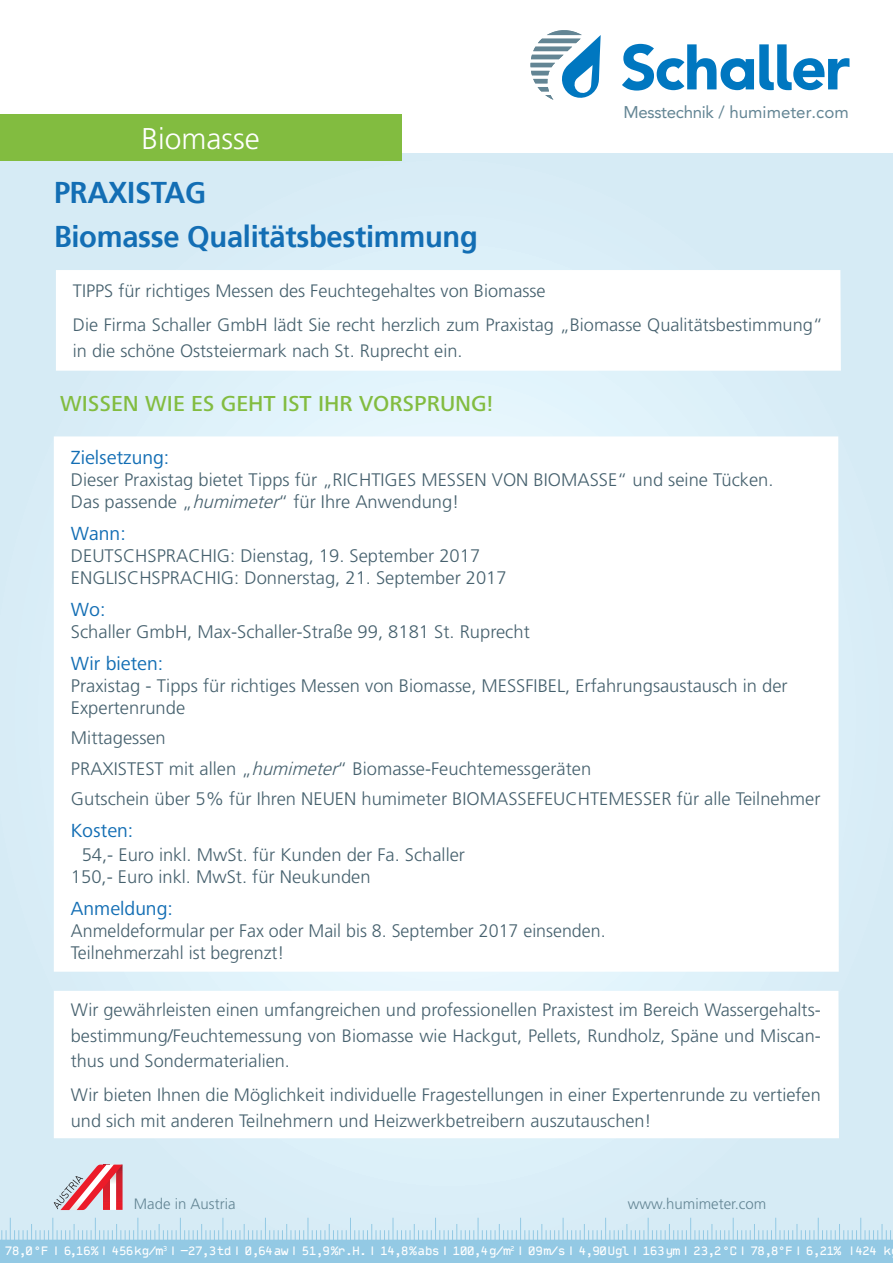
<style>
.page{position:relative;width:893px;height:1263px;background:#fff}
.page>*{position:absolute;margin:0;border:0;box-sizing:border-box;transform-origin:0 0}
.t1{font:700 30px/43.5px "Frutiger LT Std";letter-spacing:-.01em;color:#136eb4}
.t2{font:300 30px "Frutiger LT Std";color:#fff}
.t3{font:500 22.5px "Frutiger Next Pro";color:#82bc40}
.t4{font:19.65px "Frutiger Next Pro";color:#136eb4}
.t5{font:300 18.15px/21.8px "Frutiger LT Std";color:#46616e}
.t6{font:300 18px/25.5px "Frutiger LT Std";color:#46616e}
.t7{font:16.8px "Avenir";letter-spacing:-.01em;color:#638594}
.t8{font:300 15px "Frutiger LT Std";color:#638594}
.t9{font:12px "Typestar OCR";letter-spacing:-.07em;color:#fff}
.s1{font-style:italic}
</style>
<div class="page">
<div style="left:0;top:153px;width:893px;height:1110px;background:#d8ecf6"></div>
<svg style="left:0;top:1218px;width:893px;height:45px"></svg>
<svg style="left:54px;top:1164px;width:69px;height:46px"></svg>
<svg style="left:530px;top:30px;width:71px;height:70px"></svg>
<svg style="left:622px;top:44px;width:227px;height:47px"></svg>
<div style="left:54px;top:991px;width:785px;height:147px;background:#fff"></div>
<div style="left:54px;top:436px;width:785px;height:536px;background:#fff"></div>
<div style="left:56px;top:270px;width:785px;height:101px;background:#fff"></div>
<div style="left:0;top:115px;width:401px;height:46px;background:#82bc40"></div>
<h1 class="t2" style="left:141px;top:122px;width:120px">Biomasse</h1>
<h1 class="t1" style="left:54px;top:171px;width:425px">PRAXISTAG<br>Biomasse Qualitätsbestimmung</h1>
<p class="t7" style="left:623px;top:99px;width:227px">Messtechnik / humimeter.com</p>
<p class="t6" style="left:73px;top:274px;width:752px;line-height:34px">TIPPS für richtiges Messen des Feuchtegehaltes von Biomasse<br>Die Firma Schaller GmbH lädt Sie recht herzlich zum Praxistag „Biomasse Qualitätsbestimmung“</p>
<p class="t6" style="left:73px;top:338px;width:391px">in die schöne Oststeiermark nach St. Ruprecht ein.</p>
<p class="t3" style="left:60px;top:391px;width:434px">WISSEN WIE ES GEHT IST IHR VORSPRUNG!</p>
<p class="t4" style="left:71px;top:447px;width:100px">Zielsetzung:</p>
<p class="t5" style="left:71px;top:469px;width:704px">Dieser Praxistag bietet Tipps für „RICHTIGES MESSEN VON BIOMASSE“ und seine Tücken.<br>Das passende „<span class="s1">humimeter</span>“ für Ihre Anwendung!</p>
<p class="t4" style="left:71px;top:522px;width:56px">Wann:</p>
<p class="t5" style="left:71px;top:545px;width:437px">DEUTSCHSPRACHIG: Dienstag, 19. September 2017<br>ENGLISCHSPRACHIG: Donnerstag, 21. September 2017</p>
<p class="t4" style="left:71px;top:598px;width:36px">Wo:</p>
<p class="t5" style="left:71px;top:621px;width:460px">Schaller GmbH, Max-Schaller-Straße 99, 8181 St. Ruprecht</p>
<p class="t4" style="left:71px;top:652px;width:94px">Wir bieten:</p>
<p class="t5" style="left:71px;top:675px;width:718px">Praxistag - Tipps für richtiges Messen von Biomasse, MESSFIBEL, Erfahrungsaustausch in der<br>Expertenrunde</p>
<p class="t5" style="left:71px;top:723px;width:751px;line-height:30.5px">Mittagessen<br>PRAXISTEST mit allen „<span class="s1">humimeter</span>“ Biomasse-Feuchtemessgeräten<br>Gutschein über 5% für Ihren NEUEN humimeter BIOMASSEFEUCHTEMESSER für alle Teilnehmer</p>
<p class="t4" style="left:71px;top:819px;width:64px">Kosten:</p>
<p class="t5" style="left:71px;top:844px;width:396px;text-indent:11px">54,- Euro inkl. MwSt. für Kunden der Fa. Schaller<br>150,- Euro inkl. MwSt. für Neukunden</p>
<p class="t4" style="left:71px;top:897px;width:103px">Anmeldung:</p>
<p class="t5" style="left:71px;top:920px;width:536px">Anmeldeformular per Fax oder Mail bis 8. September 2017 einsenden.<br>Teilnehmerzahl ist begrenzt!</p>
<p class="t6" style="left:71px;top:997px;width:751px;text-align:justify">Wir gewährleisten einen umfangreichen und professionellen Praxistest im Bereich Wassergehalts&shy;bestimmung/Feuchtemessung von Biomasse wie Hackgut, Pellets, Rundholz, Späne und Miscan&shy;thus und Sondermaterialien.</p>
<p class="t6" style="left:71px;top:1082px;width:751px">Wir bieten Ihnen die Möglichkeit individuelle Fragestellungen in einer Expertenrunde zu vertiefen und sich mit anderen Teilnehmern und Heizwerkbetreibern auszutauschen!</p>
<p class="t8" style="left:134px;top:1195px;width:103px">Made in Austria</p>
<p class="t8" style="left:628px;top:1195px;width:140px">www.humimeter.com</p>
<p class="t9" style="left:5px;top:1243px;width:888px">78,0 °F | 6,16% | 456 kg/m<sup>3</sup> | -27,3 td | 0,64 aw | 51,9 %r.H. | 14,8 % abs | 100,4 g/m<sup>2</sup> | 09 m/s | 4,90 Ugl | 163 ym | 23,2 °C | 78,8°F | 6,21% |424 k</p>
</div>
